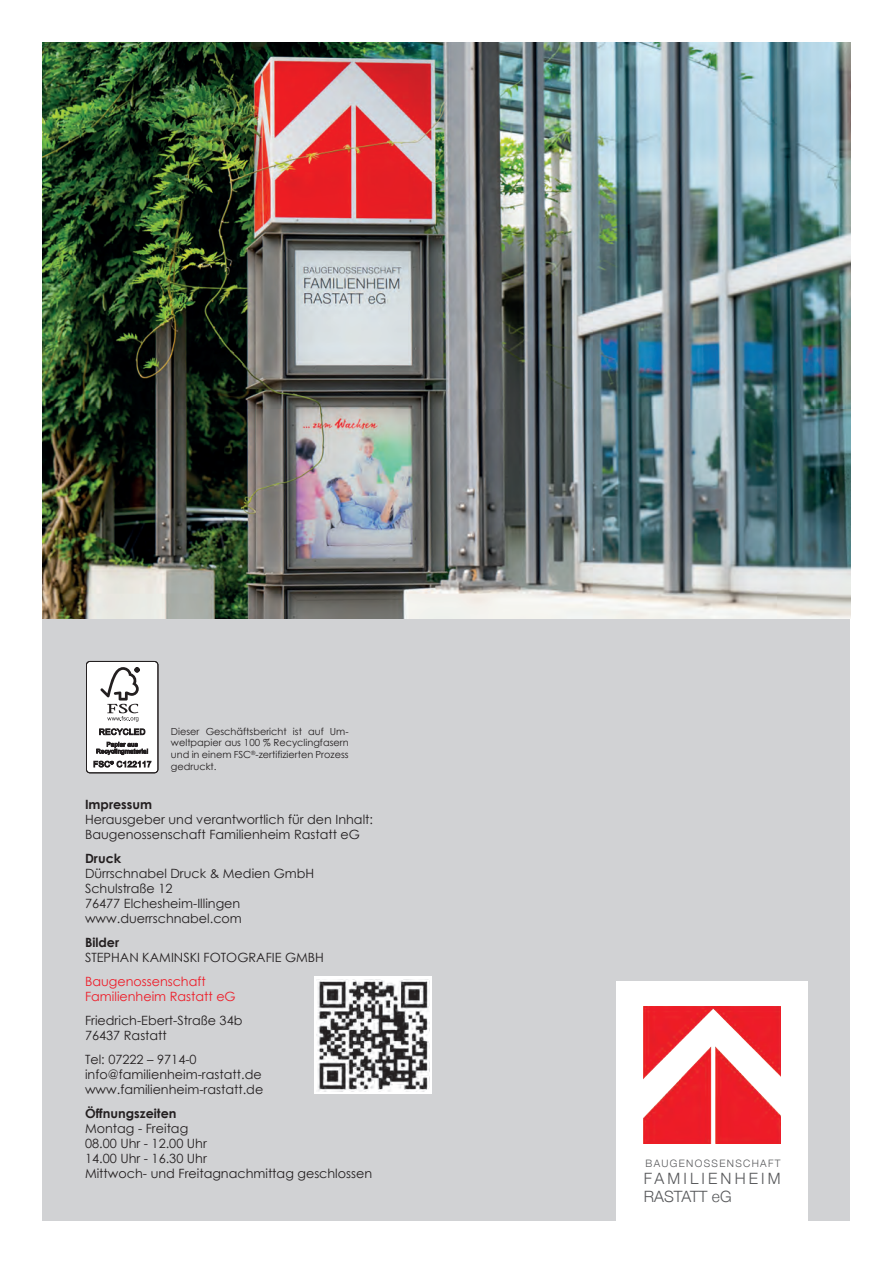
<style>
.page{position:relative;width:893px;height:1263px;background:#fff}
.page>*{position:absolute;margin:0;border:0;box-sizing:border-box;transform-origin:0 0}
.t1{font:300 15.6px/17.4px "Helvetica Neue";letter-spacing:.2em;color:#57585a}
.t2{font:12.75px/15px "Century Gothic";color:#231f20}
.t3{font:12.75px/15px "Century Gothic";color:#ee1c28}
.t4{font:700 12.75px "Century Gothic";color:#231f20}
.t5{font:300 10.2px "Helvetica Neue";letter-spacing:.13em;color:#57585a}
.t6{font:9.75px/11.7px "Century Gothic";color:#231f20;text-align:justify}
</style>
<div class="page">
<div style="left:43px;top:619px;width:807px;height:601px;background:#d1d2d4"></div>
<img style="left:43px;top:43px;width:807px;height:576px">
<div style="left:315px;top:977px;width:117px;height:117px;background:#fff"></div>
<img style="left:317px;top:980px;width:112px;height:111px">
<div style="left:617px;top:981px;width:191px;height:282px;background:#fff"></div>
<img style="left:644px;top:1007px;width:137px;height:136px">
<div style="left:86px;top:661px;width:72px;height:112px;background:#fff;border-radius:4px"></div>
<div style="left:86px;top:661px;width:72px;height:112px;border:1px solid #231f20;border-radius:4px"></div>
<svg style="left:100px;top:667px;width:40px;height:55px"></svg>
<svg style="left:99px;top:728px;width:46px;height:7px"></svg>
<svg style="left:96px;top:742px;width:52px;height:13px"></svg>
<svg style="left:94px;top:761px;width:57px;height:6px"></svg>
<p class="t6" style="left:171px;top:725px;width:179px">Dieser Geschäftsbericht ist auf Um&shy;weltpapier aus 100 % Recyclingfasern und in einem FSC<sup>®</sup>-zertifizierten Prozess gedruckt.</p>
<p class="t4" style="left:85px;top:794px;width:69px">Impressum</p>
<p class="t2" style="left:85px;top:811px;width:290px">Herausgeber und verantwortlich für den Inhalt:<br>Baugenossenschaft Familienheim Rastatt eG</p>
<p class="t4" style="left:85px;top:848px;width:38px">Druck</p>
<p class="t2" style="left:85px;top:865px;width:231px">Dürrschnabel Druck &amp; Medien GmbH<br>Schulstraße 12<br>76477 Elchesheim-Illingen www.duerrschnabel.com</p>
<p class="t4" style="left:85px;top:932px;width:36px">Bilder</p>
<p class="t2" style="left:85px;top:949px;width:240px">STEPHAN KAMINSKI FOTOGRAFIE GMBH</p>
<p class="t3" style="left:85px;top:973px;width:152px">Baugenossenschaft<br>Familienheim Rastatt eG</p>
<p class="t2" style="left:85px;top:1012px;width:159px">Friedrich-Ebert-Straße 34b<br>76437 Rastatt</p>
<p class="t2" style="left:85px;top:1051px;width:180px">Tel: 07222 – 9714-0 info@familienheim-rastatt.de www.familienheim-rastatt.de</p>
<p class="t4" style="left:85px;top:1103px;width:93px">Öffnungszeiten</p>
<p class="t2" style="left:85px;top:1120px;width:289px">Montag - Freitag<br>08.00 Uhr - 12.00 Uhr<br>14.00 Uhr - 16.30 Uhr<br>Mittwoch- und Freitagnachmittag geschlossen</p>
<p class="t5" style="left:646px;top:1155px;width:137px">BAUGENOSSENSCHAFT</p>
<p class="t1" style="left:644px;top:1169px;width:138px">FAMILIENHEIM<br>RASTATT eG</p>
</div>
